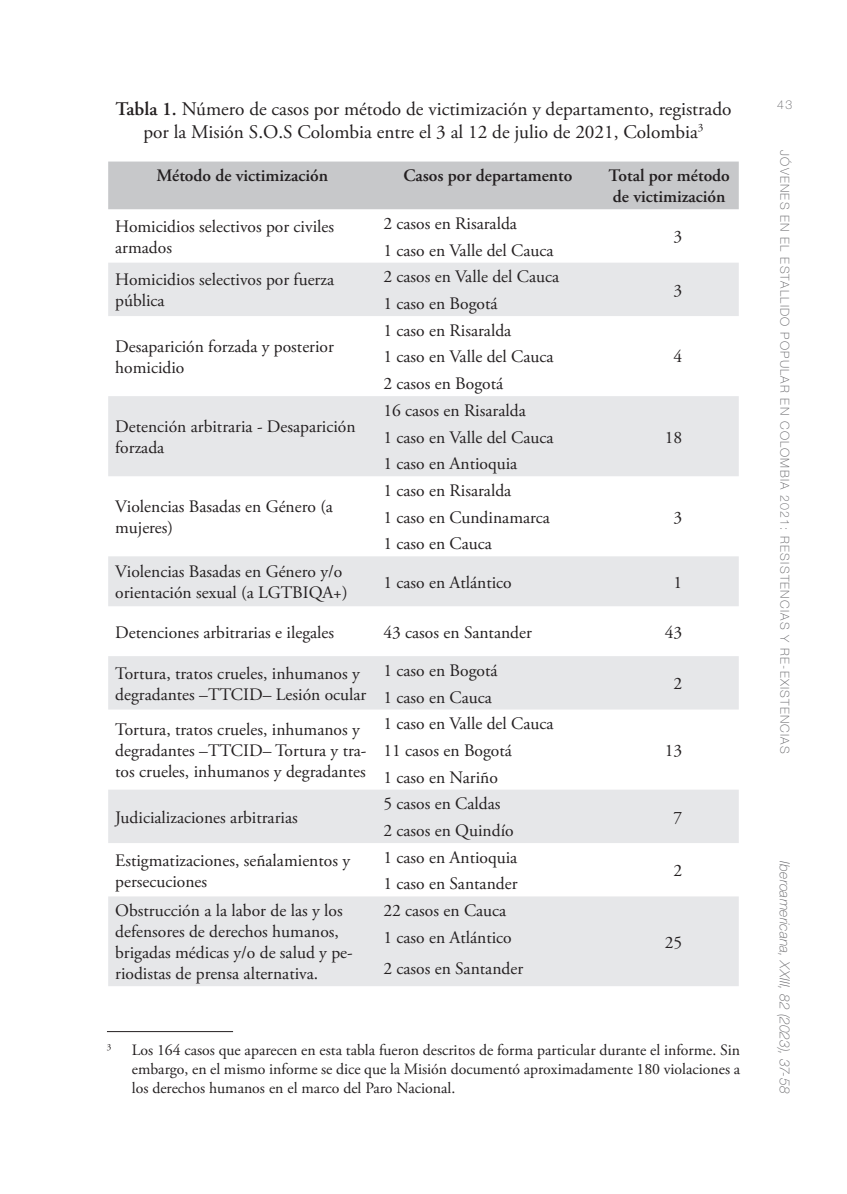
<style>
.page{position:relative;width:847px;height:1194px;background:#fff}
.page>*{position:absolute;margin:0;border:0;box-sizing:border-box;transform-origin:0 0}
.epigrafe-tabla{font:19.25px/23.1px "Adobe Garamond Pro";color:#231f20;text-align:center}
.texto-tabla{font:17.5px/21px "Adobe Garamond Pro";color:#231f20}
.texto-tabla-2{font:600 17.5px/21px "Adobe Garamond Pro";color:#231f20}
.nota-pie{font:15.75px/18.9px "Adobe Garamond Pro";color:#231f20;text-align:justify}
.t1{font:italic 100 14px "Helvetica Neue LT Std";letter-spacing:.01em;color:#636366}
.t2{font:100 12.25px "Helvetica Neue LT Std";letter-spacing:.1em;color:#636366}
.nota-pie-2{font:9.1px "Adobe Garamond Pro";color:#231f20}
.s1{font-weight:600}
</style>
<div class="page">
<div style="left:108px;top:161px;width:630px;height:48px;background:#c7c8ca"></div>
<svg style="left:108px;top:263px;width:630px;height:723px;fill:#e6e7e9"></svg>
<hr style="left:107px;top:1031px;width:126px;height:1px;background:#231f20">
<p class="epigrafe-tabla" style="left:115px;top:98px;width:617px"><span class="s1">Tabla 1.</span> Número de casos por método de victimización y departamento, registrado por la Misión S.O.S Colombia entre el 3 al 12 de julio de 2021, Colombia<sup>3</sup></p>
<p class="texto-tabla-2" style="left:156px;top:165px;width:173px">Método de victimización</p>
<p class="texto-tabla-2" style="left:403px;top:165px;width:170px">Casos por departamento</p>
<p class="texto-tabla-2" style="left:608px;top:165px;width:123px">Total por método de victimización</p>
<p class="texto-tabla" style="left:115px;top:216px;width:220px">Homicidios selectivos por civiles armados</p>
<p class="texto-tabla" style="left:383px;top:213px;width:135px">2 casos en Risaralda</p>
<p class="texto-tabla" style="left:673px;top:227px;width:10px">3</p>
<p class="texto-tabla" style="left:383px;top:240px;width:172px">1 caso en Valle del Cauca</p>
<p class="texto-tabla" style="left:115px;top:270px;width:220px">Homicidios selectivos por fuerza pública</p>
<p class="texto-tabla" style="left:383px;top:267px;width:177px">2 casos en Valle del Cauca</p>
<p class="texto-tabla" style="left:383px;top:293px;width:116px">1 caso en Bogotá</p>
<p class="texto-tabla" style="left:673px;top:280px;width:10px">3</p>
<p class="texto-tabla" style="left:115px;top:336px;width:220px">Desaparición forzada y posterior homicidio</p>
<p class="texto-tabla" style="left:115px;top:416px;width:242px">Detención arbitraria - Desaparición forzada</p>
<p class="texto-tabla" style="left:115px;top:496px;width:219px">Violencias Basadas en Género (a mujeres)</p>
<p class="texto-tabla" style="left:383px;top:320px;width:129px">1 caso en Risaralda</p>
<p class="texto-tabla" style="left:383px;top:347px;width:172px">1 caso en Valle del Cauca</p>
<p class="texto-tabla" style="left:673px;top:347px;width:10px">4</p>
<p class="texto-tabla" style="left:383px;top:374px;width:121px">2 casos en Bogotá</p>
<p class="texto-tabla" style="left:383px;top:400px;width:144px">16 casos en Risaralda</p>
<p class="texto-tabla" style="left:383px;top:427px;width:172px">1 caso en Valle del Cauca</p>
<p class="texto-tabla" style="left:664px;top:427px;width:19px">18</p>
<p class="texto-tabla" style="left:383px;top:454px;width:135px">1 caso en Antioquia</p>
<p class="texto-tabla" style="left:383px;top:480px;width:129px">1 caso en Risaralda</p>
<p class="texto-tabla" style="left:383px;top:507px;width:168px">1 caso en Cundinamarca</p>
<p class="texto-tabla" style="left:673px;top:507px;width:10px">3</p>
<p class="texto-tabla" style="left:383px;top:534px;width:110px">1 caso en Cauca</p>
<p class="texto-tabla" style="left:115px;top:561px;width:234px">Violencias Basadas en Género y/o orientación sexual (a LGTBIQA+)</p>
<p class="texto-tabla" style="left:383px;top:572px;width:130px">1 caso en Atlántico</p>
<p class="texto-tabla" style="left:673px;top:572px;width:10px">1</p>
<p class="texto-tabla" style="left:115px;top:622px;width:220px">Detenciones arbitrarias e ilegales</p>
<p class="texto-tabla" style="left:383px;top:622px;width:150px">43 casos en Santander</p>
<p class="texto-tabla" style="left:664px;top:622px;width:19px">43</p>
<p class="texto-tabla" style="left:115px;top:663px;width:253px">Tortura, tratos crueles, inhumanos y degradantes –TTCID– Lesión ocular</p>
<p class="texto-tabla" style="left:383px;top:660px;width:116px">1 caso en Bogotá</p>
<p class="texto-tabla" style="left:673px;top:673px;width:10px">2</p>
<p class="texto-tabla" style="left:383px;top:687px;width:110px">1 caso en Cauca</p>
<p class="texto-tabla" style="left:115px;top:719px;width:253px">Tortura, tratos crueles, inhumanos y degradantes –TTCID– Tortura y tra&shy;tos crueles, inhumanos y degradantes</p>
<p class="texto-tabla" style="left:383px;top:713px;width:172px">1 caso en Valle del Cauca</p>
<p class="texto-tabla" style="left:383px;top:740px;width:130px">11 casos en Bogotá</p>
<p class="texto-tabla" style="left:664px;top:740px;width:19px">13</p>
<p class="texto-tabla" style="left:383px;top:767px;width:116px">1 caso en Nariño</p>
<p class="texto-tabla" style="left:115px;top:807px;width:184px">Judicializaciones arbitrarias</p>
<p class="texto-tabla" style="left:383px;top:794px;width:119px">5 casos en Caldas</p>
<p class="texto-tabla" style="left:383px;top:820px;width:132px">2 casos en Quindío</p>
<p class="texto-tabla" style="left:115px;top:850px;width:236px">Estigmatizaciones, señalamientos y persecuciones</p>
<p class="texto-tabla" style="left:383px;top:847px;width:135px">1 caso en Antioquia</p>
<p class="texto-tabla" style="left:383px;top:874px;width:136px">1 caso en Santander</p>
<p class="texto-tabla" style="left:115px;top:900px;width:239px">Obstrucción a la labor de las y los defensores de derechos humanos, brigadas médicas y/o de salud y pe&shy;riodistas de prensa alternativa.</p>
<p class="texto-tabla" style="left:383px;top:900px;width:124px">22 casos en Cauca</p>
<p class="texto-tabla" style="left:383px;top:927px;width:130px">1 caso en Atlántico</p>
<p class="texto-tabla" style="left:383px;top:958px;width:141px">2 casos en Santander</p>
<p class="texto-tabla" style="left:673px;top:807px;width:10px">7</p>
<p class="texto-tabla" style="left:673px;top:860px;width:10px">2</p>
<p class="texto-tabla" style="left:664px;top:932px;width:19px">25</p>
<p class="nota-pie-2" style="left:107px;top:1041px;width:6px">3</p>
<p class="nota-pie" style="left:132px;top:1041px;width:609px">Los 164 casos que aparecen en esta tabla fueron descritos de forma particular durante el informe. Sin embargo, en el mismo informe se dice que la Misión documentó aproximadamente 180 violaciones a los derechos humanos en el marco del Paro Nacional.</p>
<p class="t2" style="left:777px;top:98px;width:16px">43</p>
<p class="t2" style="left:791px;top:150px;width:604px;rotate:90deg">JÓVENES EN EL ESTALLIDO POPULAR EN COLOMBIA 2021: RESISTENCIAS Y RE-EXISTENCIAS</p>
<p class="t1" style="left:792px;top:861px;width:233px;rotate:90deg">Iberoamericana, XXIII, 82 (2023), 37-58</p>
</div>
